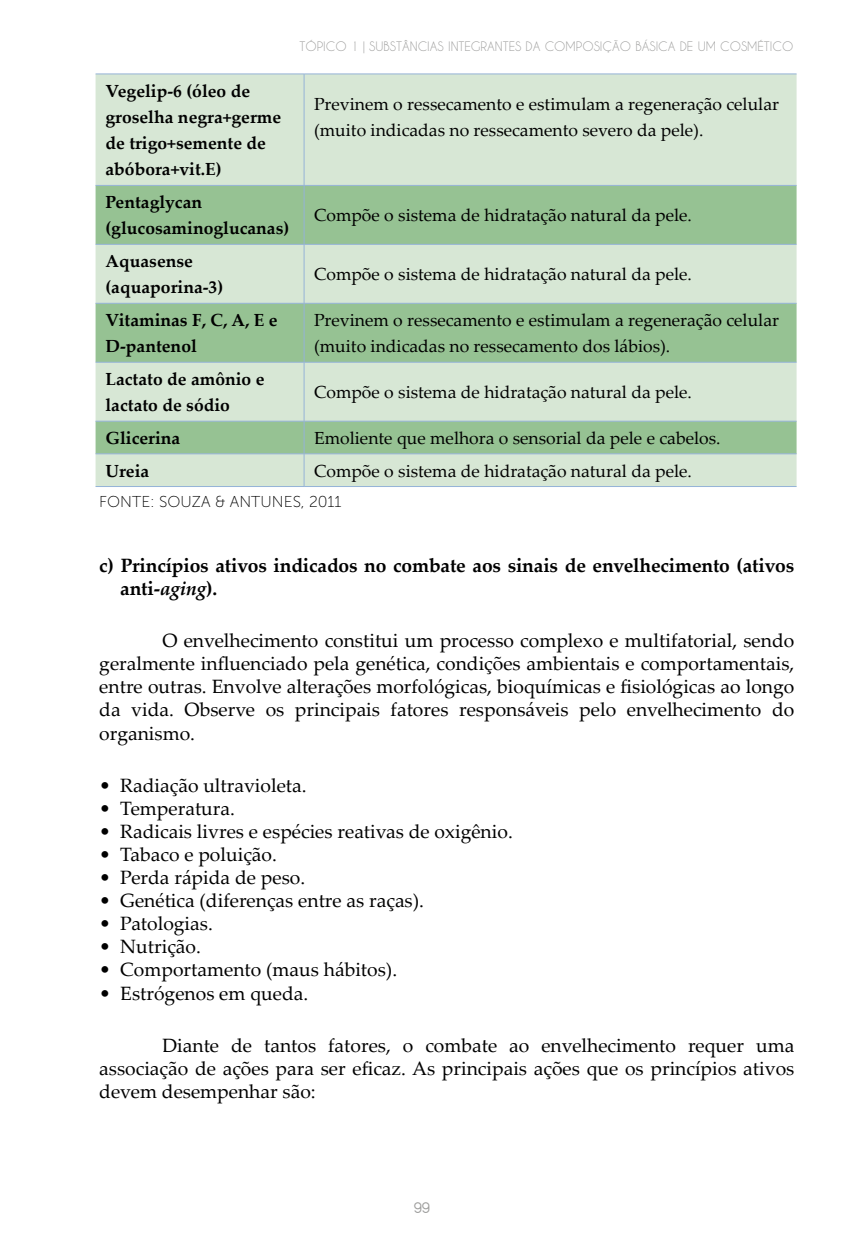
<style>
.page{position:relative;width:844px;height:1241px;background:#fff}
.page>*{position:absolute;margin:0;border:0;box-sizing:border-box;transform-origin:0 0}
.t1{font:19.25px/23.1px "Palatino Linotype";color:#000;text-align:justify}
.t2{font:700 19.25px/23.1px "Palatino Linotype";letter-spacing:-.01em;color:#000}
.t3{font:17.5px/26.2px "Palatino Linotype";color:#000}
.t4{font:700 17.5px/26.2px "Palatino Linotype";color:#000}
.t5{font:17.5px "Alcefun Round";color:#9d9d9c}
.t6{font:15.75px "Museo Sans 100";color:#000}
.t7{font:12.25px "Caviar Dreams";color:#9d9d9c}
.s1{font-style:italic}
</style>
<div class="page">
<div style="left:95px;top:75px;width:701px;height:411px;background:#d7e7d5"></div>
<svg style="left:95px;top:186px;width:701px;height:267px;background:#b2d2b0"></svg>
<hr style="left:304px;top:74px;width:1px;height:111px;background:#95b3d7">
<hr style="left:304px;top:186px;width:1px;height:58px;background:#95b3d7">
<hr style="left:304px;top:244px;width:1px;height:59px;background:#95b3d7">
<hr style="left:304px;top:303px;width:1px;height:59px;background:#95b3d7">
<hr style="left:304px;top:362px;width:1px;height:59px;background:#95b3d7">
<hr style="left:304px;top:421px;width:1px;height:32px;background:#95b3d7">
<hr style="left:95px;top:74px;width:209px;height:1px;background:#95b3d7">
<hr style="left:304px;top:74px;width:492px;height:1px;background:#95b3d7">
<hr style="left:95px;top:185px;width:209px;height:1px;background:#95b3d7">
<hr style="left:304px;top:185px;width:492px;height:1px;background:#95b3d7">
<hr style="left:95px;top:244px;width:209px;height:1px;background:#95b3d7">
<hr style="left:304px;top:244px;width:492px;height:1px;background:#95b3d7">
<hr style="left:95px;top:303px;width:209px;height:1px;background:#95b3d7">
<hr style="left:304px;top:303px;width:492px;height:1px;background:#95b3d7">
<hr style="left:95px;top:362px;width:209px;height:1px;background:#95b3d7">
<hr style="left:304px;top:362px;width:492px;height:1px;background:#95b3d7">
<hr style="left:95px;top:421px;width:209px;height:1px;background:#95b3d7">
<hr style="left:304px;top:421px;width:492px;height:1px;background:#95b3d7">
<hr style="left:95px;top:453px;width:209px;height:1px;background:#95b3d7">
<hr style="left:304px;top:453px;width:492px;height:1px;background:#95b3d7">
<hr style="left:95px;top:486px;width:209px;height:1px;background:#95b3d7">
<hr style="left:304px;top:486px;width:492px;height:1px;background:#95b3d7">
<hr style="left:304px;top:454px;width:1px;height:32px;background:#95b3d7">
<p class="t7" style="left:299px;top:40px;width:495px">TÓPICO 1 | SUBSTÂNCIAS INTEGRANTES DA COMPOSIÇÃO BÁSICA DE UM COSMÉTICO</p>
<p class="t4" style="left:105px;top:77px;width:177px">Vegelip-6 (óleo de groselha negra+germe de trigo+semente de abóbora+vit.E)</p>
<p class="t4" style="left:105px;top:188px;width:185px">Pentaglycan (glucosaminoglucanas)</p>
<p class="t4" style="left:105px;top:247px;width:119px">Aquasense (aquaporina-3)</p>
<p class="t3" style="left:314px;top:90px;width:466px">Previnem o ressecamento e estimulam a regeneração celular (muito indicadas no ressecamento severo da pele).</p>
<p class="t3" style="left:314px;top:201px;width:379px">Compõe o sistema de hidratação natural da pele.</p>
<p class="t3" style="left:314px;top:260px;width:379px">Compõe o sistema de hidratação natural da pele.</p>
<p class="t4" style="left:105px;top:306px;width:173px">Vitaminas F, C, A, E e<br>D-pantenol</p>
<p class="t3" style="left:314px;top:306px;width:466px">Previnem o ressecamento e estimulam a regeneração celular (muito indicadas no ressecamento dos lábios).</p>
<p class="t4" style="left:105px;top:365px;width:160px">Lactato de amônio e lactato de sódio</p>
<p class="t3" style="left:314px;top:378px;width:379px">Compõe o sistema de hidratação natural da pele.</p>
<p class="t4" style="left:105px;top:424px;width:76px">Glicerina</p>
<p class="t3" style="left:314px;top:424px;width:408px">Emoliente que melhora o sensorial da pele e cabelos.</p>
<p class="t4" style="left:105px;top:457px;width:45px">Ureia</p>
<p class="t3" style="left:314px;top:457px;width:379px">Compõe o sistema de hidratação natural da pele.</p>
<p class="t6" style="left:99px;top:493px;width:244px">FONTE: SOUZA &amp; ANTUNES, 2011</p>
<p class="t2" style="left:120px;top:553px;width:675px;text-indent:-21px">c) Princípios ativos indicados no combate aos sinais de envelhecimento (ativos anti-<span class="s1">aging</span>).</p>
<p class="t1" style="left:99px;top:628px;width:696px;text-indent:63px">O envelhecimento constitui um processo complexo e multifatorial, sendo geralmente influenciado pela genética, condições ambientais e comportamentais, entre outras. Envolve alterações morfológicas, bioquímicas e fisiológicas ao longo da vida. Observe os principais fatores responsáveis pelo envelhecimento do organismo.</p>
<p class="t1" style="left:99px;top:772px;width:209px">• Radiação ultravioleta.</p>
<p class="t1" style="left:99px;top:795px;width:137px">• Temperatura.</p>
<p class="t1" style="left:99px;top:818px;width:415px">• Radicais livres e espécies reativas de oxigênio.</p>
<p class="t1" style="left:99px;top:841px;width:179px">• Tabaco e poluição.</p>
<p class="t1" style="left:99px;top:865px;width:207px">• Perda rápida de peso.</p>
<p class="t1" style="left:99px;top:888px;width:326px">• Genética (diferenças entre as raças).</p>
<p class="t1" style="left:99px;top:911px;width:115px">• Patologias.</p>
<p class="t1" style="left:99px;top:934px;width:103px">• Nutrição.</p>
<p class="t1" style="left:99px;top:957px;width:299px">• Comportamento (maus hábitos).</p>
<p class="t1" style="left:99px;top:980px;width:210px">• Estrógenos em queda.</p>
<p class="t1" style="left:99px;top:1032px;width:696px;text-indent:63px">Diante de tantos fatores, o combate ao envelhecimento requer uma associação de ações para ser eficaz. As principais ações que os princípios ativos devem desempenhar são:</p>
<p class="t5" style="left:413px;top:1197px;width:18px">99</p>
</div>
